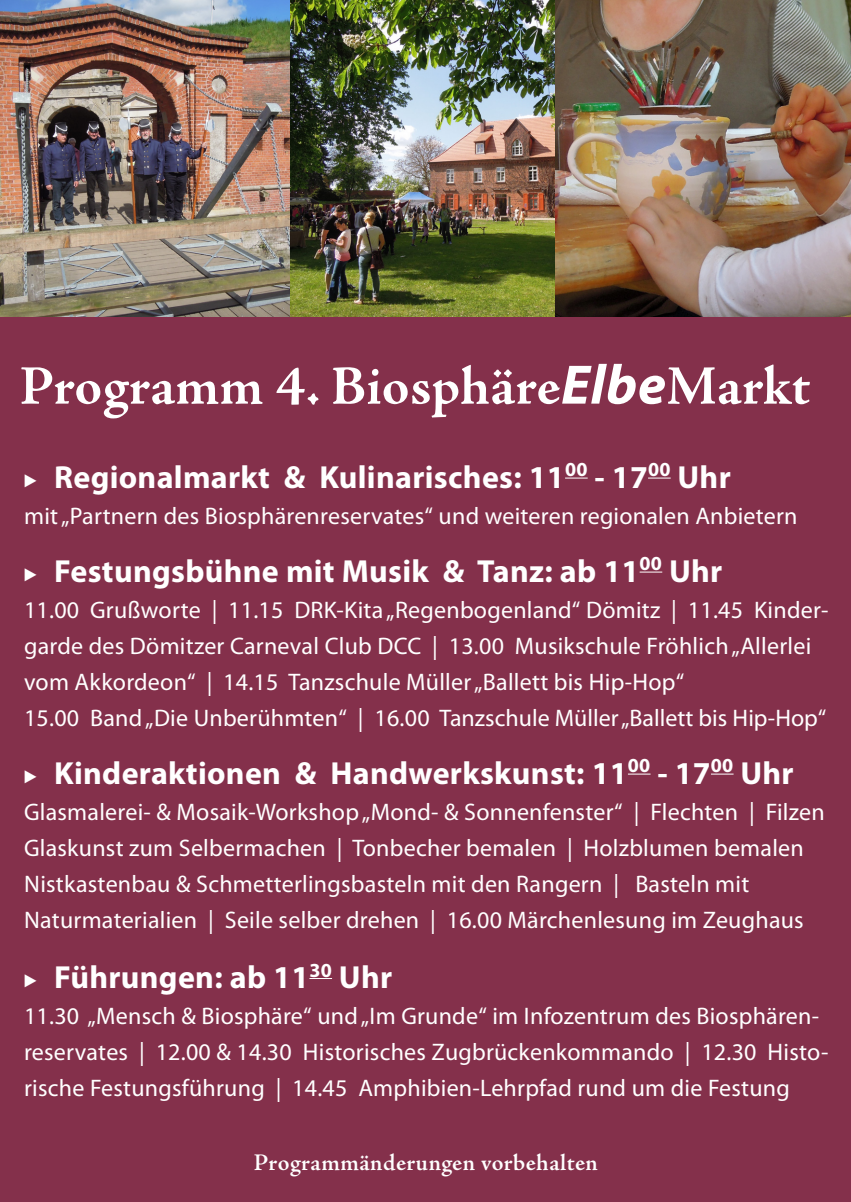
<style>
.page{position:relative;width:851px;height:1202px;background:#fff}
.page>*{position:absolute;margin:0;border:0;box-sizing:border-box;transform-origin:0 0}
.t1{font:700 56px "Adobe Jenson Pro";color:#fff}
.t2{font:700 32px "Myriad Pro";letter-spacing:.01em;color:#fff}
.t3{font:24px/36px "Myriad Pro";letter-spacing:.01em;color:#fff}
.t4{font:600 24px "Adobe Jenson Pro";letter-spacing:.015em;color:#fff}
.t5{font:14.4px "Shapes 1";color:#fff}
.s1{font-family:"Myriad Pro";font-style:italic}
</style>
<div class="page">
<img style="left:290px;top:0;width:560px;height:317px">
<img style="left:0;top:0;width:290px;height:317px">
<div style="left:0;top:317px;width:850px;height:885px;background:#84304b"></div>
<svg style="left:565px;top:478px;width:22px;height:1px"></svg>
<svg style="left:648px;top:478px;width:22px;height:1px"></svg>
<svg style="left:639px;top:572px;width:23px;height:1px"></svg>
<svg style="left:628px;top:774px;width:22px;height:1px"></svg>
<svg style="left:711px;top:774px;width:22px;height:1px"></svg>
<svg style="left:309px;top:978px;width:23px;height:1px"></svg>
<h1 class="t1" style="left:20px;top:354px;width:791px">Programm 4. Biosphäre<span class="s1">Elbe</span>Markt</h1>
<p class="t5" style="left:24px;top:474px;width:15px">8</p>
<h2 class="t2" style="left:54px;top:456px;width:678px">Regionalmarkt &amp; Kulinarisches: 11<sup>00</sup> - 17<sup>00</sup> Uhr</h2>
<p class="t3" style="left:24px;top:497px;width:775px">mit „Partnern des Biosphärenreservates“ und weiteren regionalen Anbietern</p>
<p class="t5" style="left:24px;top:568px;width:15px">8</p>
<h2 class="t2" style="left:54px;top:550px;width:669px">Festungsbühne mit Musik &amp; Tanz: ab 11<sup>00</sup> Uhr</h2>
<p class="t3" style="left:24px;top:591px;width:805px">11.00 Grußworte | 11.15 DRK-Kita „Regenbogenland“ Dömitz | 11.45 Kinder&shy;garde des Dömitzer Carneval Club DCC | 13.00 Musikschule Fröhlich „Allerlei vom Akkordeon“ | 14.15 Tanzschule Müller „Ballett bis Hip-Hop“<br>15.00 Band „Die Unberühmten“ | 16.00 Tanzschule Müller „Ballett bis Hip-Hop“</p>
<p class="t5" style="left:24px;top:770px;width:15px">8</p>
<h2 class="t2" style="left:54px;top:752px;width:741px">Kinderaktionen &amp; Handwerkskunst: 11<sup>00</sup> - 17<sup>00</sup> Uhr</h2>
<p class="t3" style="left:24px;top:793px;width:802px">Glasmalerei- &amp; Mosaik-Workshop „Mond- &amp; Sonnenfenster“ | Flechten | Filzen Glaskunst zum Selbermachen | Tonbecher bemalen | Holzblumen bemalen Nistkastenbau &amp; Schmetterlingsbasteln mit den Rangern | Basteln mit Naturmaterialien | Seile selber drehen | 16.00 Märchenlesung im Zeughaus</p>
<p class="t5" style="left:24px;top:974px;width:15px">8</p>
<h2 class="t2" style="left:54px;top:956px;width:339px">Führungen: ab 11<sup>30</sup> Uhr</h2>
<p class="t3" style="left:24px;top:997px;width:805px">11.30 „Mensch &amp; Biosphäre“ und „Im Grunde“ im Infozentrum des Biosphären&shy;reservates | 12.00 &amp; 14.30 Historisches Zugbrückenkommando | 12.30 Histo&shy;rische Festungsführung | 14.45 Amphibien-Lehrpfad rund um die Festung</p>
<p class="t4" style="left:254px;top:1149px;width:345px">Programmänderungen vorbehalten</p>
</div>
